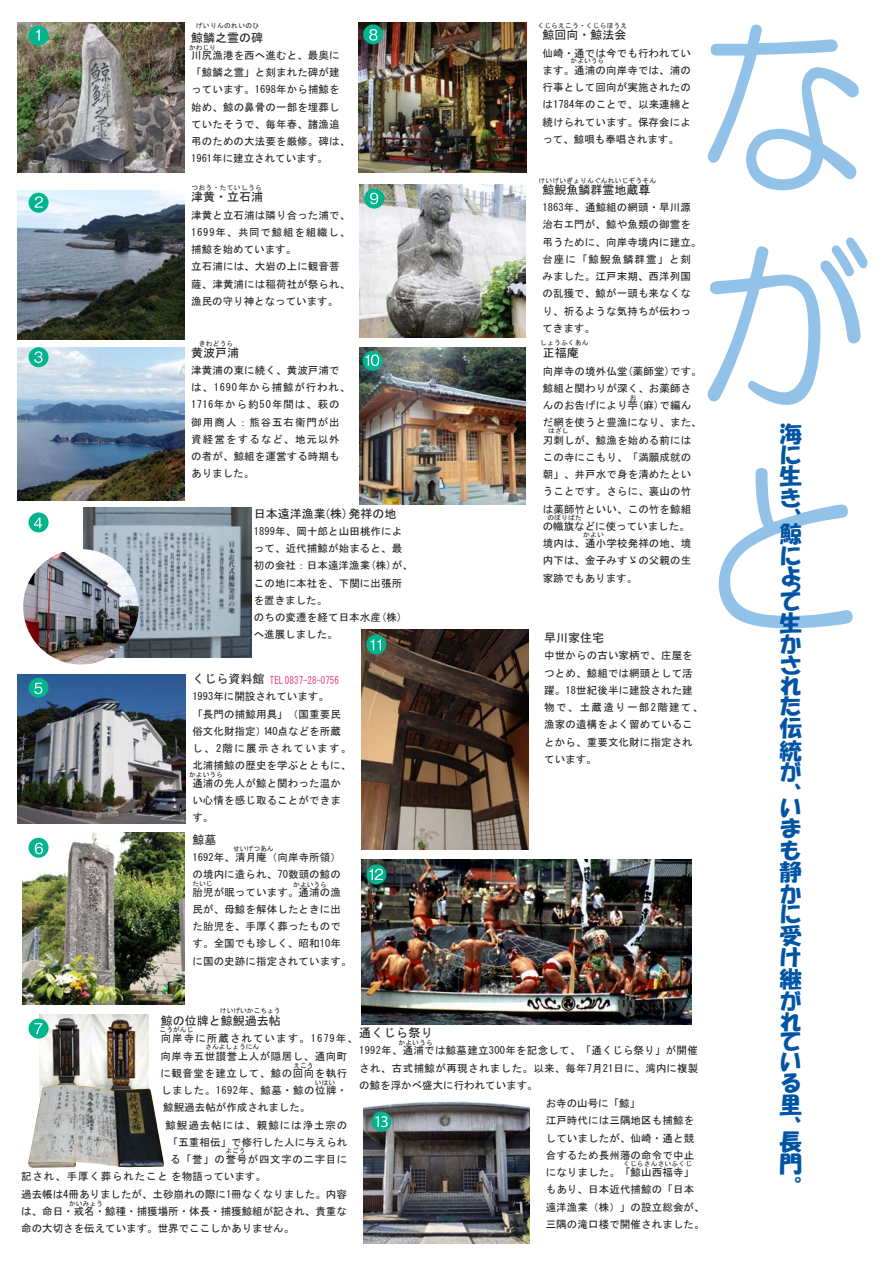
<style>
.page{position:relative;width:893px;height:1263px;background:#fff}
.page>*{position:absolute;margin:0;border:0;box-sizing:border-box;transform-origin:0 0}
.t1{font:187.5px/222px "HG Maru Gothic MPRO";color:#93c2e8;text-align:justify;scale:.91 1}
.t2{font:22.5px/21.1px "HGP Soei Kakupoptai";color:#0054a6}
.t3{font:16.5px "Helvetica";color:#fff}
.t4{font:12px "MS Gothic";color:#231f20}
.t5{font:10.5px/17.2px "MS Gothic";letter-spacing:.01em;color:#231f20}
.t6{font:10.5px/17.2px "MS Gothic";letter-spacing:.075em;color:#231f20}
.t7{font:10.5px "MS Gothic";letter-spacing:.05em;color:#231f20}
.t8{font:10.5px "MS Gothic";letter-spacing:.08em;color:#231f20}
.t9{font:10.5px "MS Gothic";letter-spacing:.1em;color:#231f20}
.t10{font:10.5px "MS Gothic";letter-spacing:.04em;color:#231f20}
.t11{font:10.5px "MS Gothic";letter-spacing:.09em;color:#231f20}
.t12{font:10.5px "MS Gothic";letter-spacing:.06em;color:#231f20}
.t13{font:10.5px "MS Gothic";color:#ee3d7f;scale:.85 1}
.t14{font:6.75px "MS Gothic";letter-spacing:.025em;color:#231f20}
.t15{font:6.75px "MS Gothic";letter-spacing:.05em;color:#231f20}
.t16{font:6.75px "MS Gothic";color:#231f20}
</style>
<div class="page">
<img style="left:359px;top:185px;width:167px;height:153px">
<img style="left:363px;top:1101px;width:167px;height:143px">
<img style="left:359px;top:348px;width:166px;height:157px">
<img style="left:358px;top:23px;width:168px;height:149px">
<img style="left:23px;top:833px;width:161px;height:172px">
<img style="left:17px;top:674px;width:168px;height:149px">
<img style="left:18px;top:190px;width:166px;height:149px">
<img style="left:84px;top:508px;width:167px;height:149px">
<img style="left:362px;top:629px;width:166px;height:221px">
<img style="left:18px;top:348px;width:166px;height:152px">
<img style="left:18px;top:23px;width:166px;height:149px">
<img style="left:39px;top:1015px;width:52px;height:70px">
<img style="left:91px;top:1014px;width:58px;height:71px">
<img style="left:28px;top:1085px;width:136px;height:83px">
<img style="left:361px;top:860px;width:330px;height:164px">
<div style="left:366px;top:864px;width:20px;height:20px;background:#00b48d;border-radius:50%"></div>
<svg style="left:369px;top:869px;width:14px;height:11px"></svg>
<img style="left:23px;top:549px;width:116px;height:116px;border-radius:50%">
<div style="left:29px;top:26px;width:20px;height:20px;background:#00b48d;border-radius:50%"></div>
<svg style="left:36px;top:30px;width:4px;height:10px"></svg>
<div style="left:29px;top:193px;width:20px;height:20px;background:#00b48d;border-radius:50%"></div>
<svg style="left:35px;top:196px;width:8px;height:12px"></svg>
<div style="left:29px;top:347px;width:20px;height:20px;background:#00b48d;border-radius:50%"></div>
<svg style="left:34px;top:351px;width:9px;height:12px"></svg>
<div style="left:29px;top:512px;width:20px;height:20px;background:#00b48d;border-radius:50%"></div>
<svg style="left:34px;top:517px;width:8px;height:11px"></svg>
<div style="left:29px;top:678px;width:20px;height:20px;background:#00b48d;border-radius:50%"></div>
<svg style="left:34px;top:683px;width:8px;height:11px"></svg>
<div style="left:29px;top:1019px;width:20px;height:20px;background:#00b48d;border-radius:50%"></div>
<svg style="left:34px;top:1023px;width:8px;height:11px"></svg>
<div style="left:29px;top:838px;width:20px;height:20px;background:#00b48d;border-radius:50%"></div>
<svg style="left:35px;top:843px;width:8px;height:11px"></svg>
<div style="left:363px;top:24px;width:20px;height:20px;background:#00b48d;border-radius:50%"></div>
<svg style="left:369px;top:29px;width:8px;height:12px"></svg>
<svg style="left:363px;top:351px;width:20px;height:20px"></svg>
<svg style="left:365px;top:355px;width:14px;height:11px"></svg>
<div style="left:366px;top:634px;width:20px;height:20px;background:#00b48d;border-radius:50%"></div>
<svg style="left:370px;top:639px;width:11px;height:11px"></svg>
<div style="left:371px;top:1112px;width:20px;height:19px;background:#00b48d;border-radius:50%"></div>
<div style="left:364px;top:189px;width:20px;height:20px;background:#00b48d;border-radius:50%"></div>
<svg style="left:370px;top:193px;width:8px;height:11px"></svg>
<h1 class="t1" style="left:697px;top:-4px;width:189px">ながと</h1>
<p class="t15" style="left:196px;top:22px;width:65px">げいりんのれいのひ</p>
<p class="t14" style="left:189px;top:44px;width:28px">かわじり</p>
<p class="t14" style="left:537px;top:22px;width:91px">くじらえこう・くじらほうえ</p>
<p class="t4" style="left:542px;top:29px;width:85px">鯨回向・鯨法会</p>
<p class="t5" style="left:542px;top:44px;width:150px;text-align:justify">仙崎・通では今でも行われています。通浦の向岸寺では、浦の行事として回向が実施されたのは1784年のことで、以来連綿と続けられています。保存会によって、鯨唄も奉唱されます。</p>
<p class="t4" style="left:542px;top:184px;width:109px">鯨鯢魚鱗群霊地蔵尊</p>
<p class="t5" style="left:542px;top:199px;width:160px">1863年、通鯨組の網頭・早川源治右エ門が、鯨や魚類の御霊を弔うために、向岸寺境内に建立。台座に「鯨鯢魚鱗群霊」と刻みました。江戸末期、西洋列国の乱獲で、鯨が一頭も来なくなり、祈るような気持ちが伝わってきます。</p>
<p class="t4" style="left:191px;top:31px;width:73px">鯨鱗之霊の碑</p>
<p class="t5" style="left:191px;top:47px;width:160px">川尻漁港を西へ進むと、最奥に「鯨鱗之霊」と刻まれた碑が建っています。1698年から捕鯨を始め、鯨の鼻骨の一部を埋葬していたそうで、毎年春、諸漁追弔のための大法要を厳修。碑は、<br>1961年に建立されています。</p>
<p class="t4" style="left:191px;top:191px;width:73px">津黄・立石浦</p>
<p class="t5" style="left:191px;top:206px;width:161px">津黄と立石浦は隣り合った浦で、<br>1699年、共同で鯨組を組織し、捕鯨を始めています。<br>立石浦には、大岩の上に観音菩薩、津黄浦には稲荷社が祭られ、漁民の守り神となっています。</p>
<p class="t14" style="left:571px;top:58px;width:35px">かよいうら</p>
<p class="t14" style="left:539px;top:177px;width:119px">けいげいぎょりんぐんれいじぞうそん</p>
<p class="t15" style="left:191px;top:184px;width:72px">つおう・たていしうら</p>
<p class="t14" style="left:540px;top:340px;width:50px">しょうふくあん</p>
<p class="t14" style="left:199px;top:340px;width:36px">きわどうら</p>
<p class="t4" style="left:191px;top:346px;width:49px">黄波戸浦</p>
<p class="t6" style="left:191px;top:362px;width:161px">津黄浦の東に続く、黄波戸浦では、1690年から捕鯨が行われ、<br>1716年から約50年間は、萩の御用商人：熊谷五右衛門が出資経営をするなど、地元以外の者が、鯨組を運営する時期もありました。</p>
<p class="t4" style="left:543px;top:347px;width:37px">正福庵</p>
<p class="t5" style="left:543px;top:362px;width:160px">向岸寺の境外仏堂(薬師堂)です。鯨組と関わりが深く、お薬師さんのお告げにより苧(麻)で編んだ網を使うと豊漁になり、また、刃刺しが、鯨漁を始める前にはこの寺にこもり、「満願成就の朝」、井戸水で身を清めたということです。さらに、裏山の竹は薬師竹といい、この竹を鯨組の幟旗などに使っていました。境内は、通小学校発祥の地、境内下は、金子みすゞの父親の生家跡でもあります。</p>
<p class="t14" style="left:630px;top:394px;width:8px">お</p>
<h2 class="t2" style="left:779px;top:422px;width:24px;line-height:22.5px">海に</h2>
<h2 class="t2" style="left:779px;top:465px;width:23px;line-height:22.5px">生き</h2>
<h2 class="t2" style="left:779px;top:509px;width:23px">、</h2>
<h2 class="t2" style="left:779px;top:523px;width:24px;line-height:22.5px">鯨に</h2>
<h2 class="t2" style="left:779px;top:567px;width:23px">よ</h2>
<p class="t14" style="left:548px;top:427px;width:22px">はざし</p>
<p class="t4" style="left:254px;top:507px;width:144px">日本遠洋漁業(株)発祥の地</p>
<p class="t5" style="left:254px;top:522px;width:160px">1899年、岡十郎と山田桃作によって、近代捕鯨が始まると、最初の会社：日本遠洋漁業(株)が、この地に本社を、下関に出張所を置きました。<br>のちの変遷を経て日本水産(株)へ進展しました。</p>
<p class="t4" style="left:192px;top:673px;width:73px">くじら資料館</p>
<p class="t5" style="left:192px;top:688px;width:161px">1993年に開設されています。<br>「長門の捕鯨用具」（国重要民俗文化財指定）140点などを所蔵し、2階に展示されています。北浦捕鯨の歴史を学ぶとともに、通浦の先人が鯨と関わった温かい心情を感じ取ることができます。</p>
<p class="t14" style="left:547px;top:514px;width:36px">のぼりばた</p>
<p class="t14" style="left:583px;top:531px;width:22px">かよい</p>
<h2 class="t2" style="left:779px;top:582px;width:23px">っ</h2>
<h2 class="t2" style="left:779px;top:593px;width:23px;line-height:20px">て生</h2>
<h2 class="t2" style="left:779px;top:634px;width:24px;text-align:justify">かされた伝統が、</h2>
<h2 class="t2" style="left:779px;top:798px;width:24px;text-align:justify">いまも静かに受</h2>
<h2 class="t2" style="left:779px;top:948px;width:24px;text-align:justify">け継がれている里、</h2>
<h2 class="t2" style="left:779px;top:1131px;width:24px;line-height:22.5px;text-align:justify">長門。</h2>
<p class="t4" style="left:544px;top:632px;width:61px">早川家住宅</p>
<p class="t5" style="left:544px;top:647px;width:161px">中世からの古い家柄で、庄屋をつとめ、鯨組では網頭として活躍。18世紀後半に建設された建物で、土蔵造り一部2階建て、漁家の遺構をよく留めていることから、重要文化財に指定されています。</p>
<p class="t13" style="left:270px;top:675px;width:83px">TEL 0837-28-0756</p>
<p class="t14" style="left:189px;top:771px;width:35px">かよいうら</p>
<p class="t4" style="left:192px;top:834px;width:25px">鯨墓</p>
<p class="t5" style="left:192px;top:849px;width:160px">1692年、清月庵（向岸寺所領）の境内に造られ、70数頭の鯨の胎児が眠っています。通浦の漁民が、母鯨を解体したときに出た胎児を、手厚く葬ったものです。全国でも珍しく、昭和10年に国の史跡に指定されています。</p>
<p class="t14" style="left:233px;top:845px;width:42px">せいげつあん</p>
<p class="t14" style="left:192px;top:881px;width:22px">たいじ</p>
<p class="t14" style="left:293px;top:881px;width:35px">かよいうら</p>
<p class="t16" style="left:220px;top:1007px;width:62px">けいげいかこちょう</p>
<p class="t4" style="left:161px;top:1015px;width:121px">鯨の位牌と鯨鯢過去帖</p>
<p class="t9" style="left:161px;top:1033px;width:199px">向岸寺に所蔵されています。1679年、</p>
<p class="t7" style="left:161px;top:1051px;width:188px">向岸寺五世讃誉上人が隠居し、通向町</p>
<p class="t7" style="left:160px;top:1068px;width:188px">に観音堂を建立して、鯨の回向を執行</p>
<p class="t10" style="left:161px;top:1085px;width:188px">しました。1692年、鯨墓・鯨の位牌・</p>
<p class="t5" style="left:163px;top:1099px;width:148px">鯨鯢過去帖が作成されました。</p>
<p class="t11" style="left:166px;top:1120px;width:183px">鯨鯢過去帖には、親鯨には浄土宗の</p>
<p class="t5" style="left:168px;top:1133px;width:181px">「五重相伝」で修行した人に与えられ</p>
<p class="t12" style="left:170px;top:1154px;width:179px">る「誉」の誉号が四文字の二字目に</p>
<p class="t8" style="left:21px;top:1171px;width:246px">記され、手厚く葬られたことを物語っています。</p>
<p class="t5" style="left:21px;top:1185px;width:327px">過去帳は4冊ありましたが、土砂崩れの際に1冊なくなりました。内容</p>
<p class="t5" style="left:21px;top:1202px;width:327px">は、命日・戒名・鯨種・捕獲場所・体長・捕獲鯨組が記され、貴重な</p>
<p class="t5" style="left:21px;top:1220px;width:274px">命の大切さを伝えています。世界でここしかありません。</p>
<p class="t14" style="left:160px;top:1026px;width:35px">こうがんじ</p>
<p class="t4" style="left:359px;top:1027px;width:75px">通くじら祭り</p>
<p class="t5" style="left:359px;top:1042px;width:341px;text-align:justify">1992年、通浦では鯨墓建立300年を記念して、「通くじら祭り」が開催され、古式捕鯨が再現されました。以来、毎年7月21日に、湾内に複製の鯨を浮かべ盛大に行われています。</p>
<p class="t14" style="left:398px;top:1039px;width:36px">かよいうら</p>
<p class="t16" style="left:205px;top:1044px;width:55px">さんよしょうにん</p>
<p class="t14" style="left:293px;top:1062px;width:22px">えこう</p>
<p class="t14" style="left:315px;top:1079px;width:22px">いはい</p>
<p class="t5" style="left:546px;top:1095px;width:160px">お寺の山号に「鯨」<br>江戸時代には三隅地区も捕鯨をしていましたが、仙崎・通と競合するため長州藩の命令で中止になりました。「鯨山西福寺」もあり、日本近代捕鯨の「日本遠洋漁業（株）」の設立総会が、三隅の滝口楼で開催されました。</p>
<h3 class="t3" style="left:374px;top:1115px;width:17px">13</h3>
<p class="t14" style="left:225px;top:1147px;width:22px">よごう</p>
<p class="t14" style="left:623px;top:1160px;width:71px">くじらさんさいふくじ</p>
<p class="t14" style="left:69px;top:1200px;width:35px">かいみょう</p>
</div>
